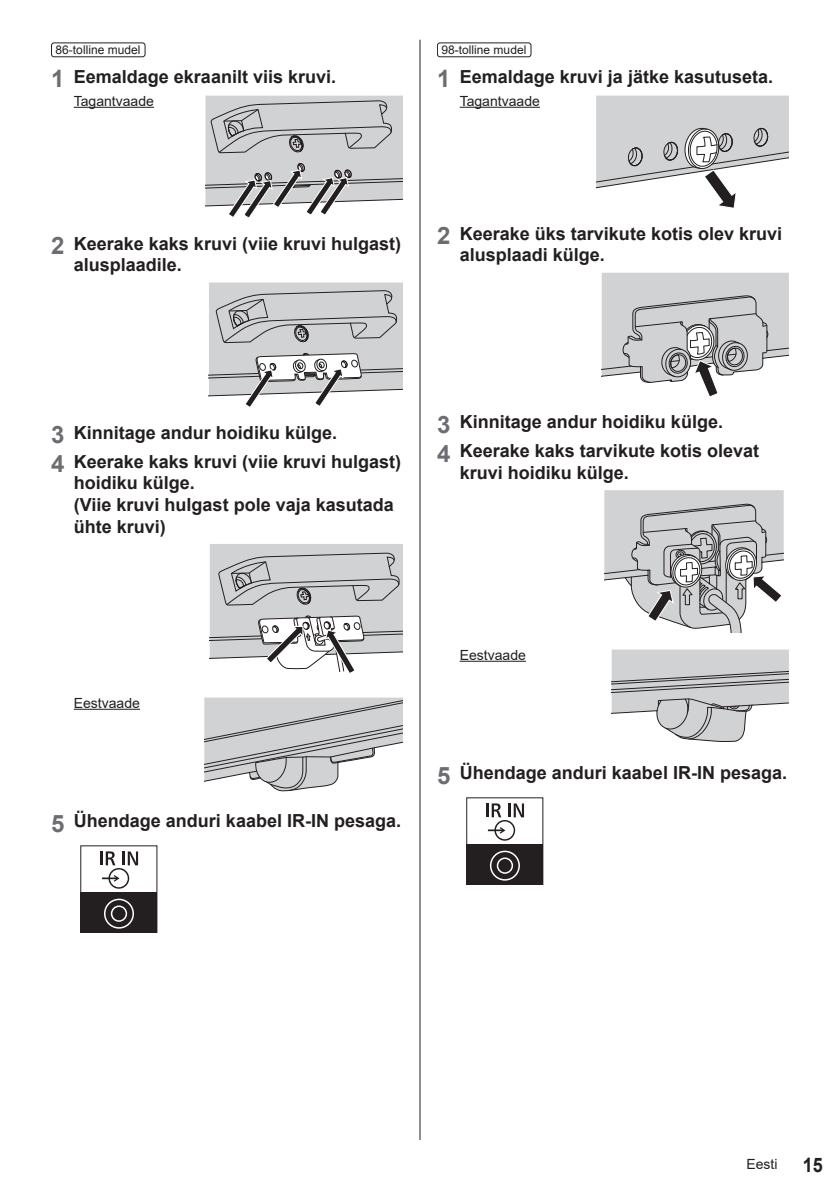
<style>
.page{position:relative;width:840px;height:1191px;background:#fff}
.page>*{position:absolute;margin:0;border:0;box-sizing:border-box;transform-origin:0 0}
.t1{font:700 20px "Arial";color:#231f20;scale:.9 1}
.t2{font:700 18px/21.6px "Arial";color:#231f20}
.t3{font:14px "Arial";color:#231f20}
.t4{font:12px "Arial";color:#231f20}
.s1{font-size:24px;color:#6c6d70}
</style>
<div class="page">
<hr style="left:419px;top:40px;width:1px;height:1100px;background:#231f20">
<div style="left:51px;top:42px;width:94px;height:15px;border:1px solid #231f20;border-radius:3px"></div>
<hr style="left:74px;top:107px;width:80px;height:1px;background:#231f20">
<svg style="left:205px;top:96px;width:198px;height:122px;background:#c2c3c4"></svg>
<svg style="left:209px;top:282px;width:194px;height:125px"></svg>
<svg style="left:210px;top:544px;width:193px;height:129px"></svg>
<hr style="left:74px;top:708px;width:66px;height:2px;background:#231f20">
<svg style="left:204px;top:697px;width:199px;height:95px"></svg>
<div style="left:80px;top:845px;width:77px;height:88px;border:1px solid #231f20"></div>
<div style="left:81px;top:891px;width:76px;height:41px;background:#231f20"></div>
<div style="left:111px;top:905px;width:16px;height:16px;border:2px solid #fff;border-radius:50%"></div>
<div style="left:104px;top:898px;width:30px;height:30px;border:2px solid #fff;border-radius:50%"></div>
<svg style="left:100px;top:851px;width:38px;height:37px"></svg>
<div style="left:437px;top:42px;width:94px;height:15px;border:1px solid #231f20;border-radius:3px"></div>
<hr style="left:459px;top:107px;width:80px;height:1px;background:#231f20">
<svg style="left:596px;top:96px;width:192px;height:113px"></svg>
<svg style="left:601px;top:273px;width:187px;height:124px"></svg>
<svg style="left:604px;top:490px;width:179px;height:142px"></svg>
<hr style="left:459px;top:660px;width:66px;height:2px;background:#231f20">
<svg style="left:611px;top:649px;width:177px;height:93px"></svg>
<div style="left:466px;top:797px;width:77px;height:88px;border:1px solid #231f20"></div>
<div style="left:466px;top:843px;width:76px;height:41px;background:#231f20"></div>
<div style="left:496px;top:857px;width:17px;height:16px;border:2px solid #fff;border-radius:50%"></div>
<div style="left:489px;top:850px;width:30px;height:30px;border:2px solid #fff;border-radius:50%"></div>
<svg style="left:486px;top:803px;width:37px;height:37px"></svg>
<p class="t4" style="left:56px;top:41px;width:86px">86-tolline mudel</p>
<p class="t2" style="left:51px;top:66px;width:286px"><span class="s1">1</span> Eemaldage ekraanilt viis kruvi.</p>
<p class="t3" style="left:74px;top:91px;width:82px">Tagantvaade</p>
<p class="t4" style="left:441px;top:41px;width:86px">98-tolline mudel</p>
<p class="t2" style="left:437px;top:66px;width:337px"><span class="s1">1</span> Eemaldage kruvi ja jätke kasutuseta.</p>
<p class="t3" style="left:459px;top:91px;width:82px">Tagantvaade</p>
<p class="t2" style="left:74px;top:233px;width:329px;text-indent:-23px"><span class="s1">2</span> Keerake kaks kruvi (viie kruvi hulgast) alusplaadile.</p>
<p class="t2" style="left:459px;top:223px;width:324px;text-indent:-23px"><span class="s1">2</span> Keerake üks tarvikute kotis olev kruvi alusplaadi külge.</p>
<p class="t2" style="left:51px;top:418px;width:351px;line-height:28.8px"><span class="s1">3</span> Kinnitage andur hoidiku külge.<br><span class="s1">4</span> Keerake kaks kruvi (viie kruvi hulgast)</p>
<p class="t2" style="left:74px;top:472px;width:321px">hoidiku külge.<br>(Viie kruvi hulgast pole vaja kasutada ühte kruvi)</p>
<p class="t2" style="left:437px;top:408px;width:323px;line-height:28.8px"><span class="s1">3</span> Kinnitage andur hoidiku külge.<br><span class="s1">4</span> Keerake kaks tarvikute kotis olevat</p>
<p class="t2" style="left:459px;top:462px;width:171px">kruvi hoidiku külge.</p>
<p class="t3" style="left:74px;top:693px;width:68px">Eestvaade</p>
<p class="t2" style="left:51px;top:810px;width:351px"><span class="s1">5</span> Ühendage anduri kaabel IR-IN pesaga.</p>
<p class="t3" style="left:459px;top:645px;width:68px">Eestvaade</p>
<p class="t2" style="left:437px;top:762px;width:351px"><span class="s1">5</span> Ühendage anduri kaabel IR-IN pesaga.</p>
<p class="t3" style="left:746px;top:1154px;width:33px">Eesti</p>
<p class="t1" style="left:802px;top:1150px;width:24px">15</p>
</div>
